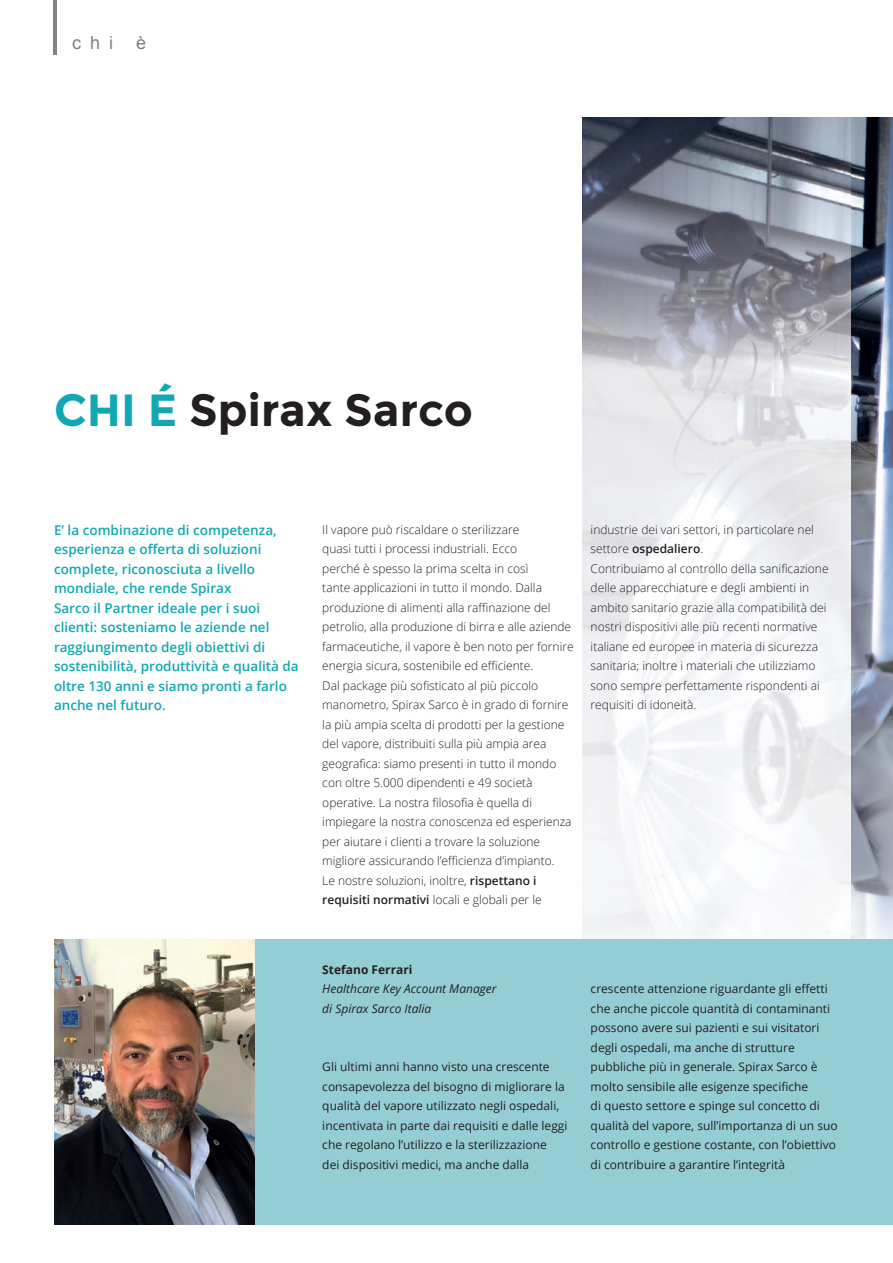
<style>
.page{position:relative;width:893px;height:1263px;background:#fff}
.page>*{position:absolute;margin:0;border:0;box-sizing:border-box;transform-origin:0 0}
.t1{font:700 45px "Montserrat";color:#231f20}
.t2{font:18px "Arial";color:#808285}
.t3{font:600 13.5px/19.5px "Open Sans";color:#11a8b4}
.t4{font:300 12px/19.5px "Open Sans";color:#231f20}
.t5{font:12px/19.5px "Open Sans";color:#231f20}
.t6{font:italic 12px/19.5px "Open Sans";color:#231f20}
.t7{font:700 12px "Open Sans";color:#231f20}
.s1{color:#11a8b4}
.s2{font-weight:600}
</style>
<div class="page">
<img style="left:585px;top:118px;width:308px;height:821px">
<img style="left:584px;top:117px;width:266px;height:1px">
<div style="left:54px;top:939px;width:839px;height:286px;background:#95cdd5"></div>
<img style="left:54px;top:939px;width:200px;height:286px">
<h2 class="t2" style="left:72px;top:31px;width:43px">chi</h2>
<h2 class="t2" style="left:136px;top:31px;width:12px">è</h2>
<h1 class="t1" style="left:54px;top:383px;width:421px"><span class="s1">CHI É</span> Spirax Sarco</h1>
<p class="t3" style="left:54px;top:520px;width:246px">E’ la combinazione di competenza, esperienza e offerta di soluzioni complete, riconosciuta a livello mondiale, che rende Spirax<br>Sarco il Partner ideale per i suoi clienti: sosteniamo le aziende nel raggiungimento degli obiettivi di sostenibilità, produttività e qualità da oltre 130 anni e siamo pronti a farlo anche nel futuro.</p>
<p class="t4" style="left:322px;top:519px;width:253px">Il vapore può riscaldare o sterilizzare<br>quasi tutti i processi industriali. Ecco<br>perché è spesso la prima scelta in così<br>tante applicazioni in tutto il mondo. Dalla produzione di alimenti alla raffinazione del petrolio, alla produzione di birra e alle aziende farmaceutiche, il vapore è ben noto per fornire energia sicura, sostenibile ed efficiente.<br>Dal package più sofisticato al più piccolo manometro, Spirax Sarco è in grado di fornire la più ampia scelta di prodotti per la gestione del vapore, distribuiti sulla più ampia area geografica: siamo presenti in tutto il mondo con oltre 5.000 dipendenti e 49 società operative. La nostra filosofia è quella di impiegare la nostra conoscenza ed esperienza per aiutare i clienti a trovare la soluzione migliore assicurando l’efficienza d’impianto.<br>Le nostre soluzioni, inoltre, <span class="s2">rispettano i requisiti normativi</span> locali e globali per le</p>
<p class="t4" style="left:591px;top:519px;width:239px">industrie dei vari settori, in particolare nel settore <span class="s2">ospedaliero</span>.<br>Contribuiamo al controllo della sanificazione delle apparecchiature e degli ambienti in ambito sanitario grazie alla compatibilità dei nostri dispositivi alle più recenti normative italiane ed europee in materia di sicurezza sanitaria; inoltre i materiali che utilizziamo sono sempre perfettamente rispondenti ai requisiti di idoneità.</p>
<p class="t7" style="left:322px;top:961px;width:92px">Stefano Ferrari</p>
<p class="t6" style="left:322px;top:979px;width:176px">Healthcare Key Account Manager di Spirax Sarco Italia</p>
<p class="t5" style="left:322px;top:1057px;width:247px">Gli ultimi anni hanno visto una crescente consapevolezza del bisogno di migliorare la qualità del vapore utilizzato negli ospedali, incentivata in parte dai requisiti e dalle leggi che regolano l’utilizzo e la sterilizzazione<br>dei dispositivi medici, ma anche dalla</p>
<p class="t5" style="left:591px;top:979px;width:249px">crescente attenzione riguardante gli effetti che anche piccole quantità di contaminanti possono avere sui pazienti e sui visitatori degli ospedali, ma anche di strutture pubbliche più in generale. Spirax Sarco è molto sensibile alle esigenze specifiche<br>di questo settore e spinge sul concetto di qualità del vapore, sull’importanza di un suo controllo e gestione costante, con l’obiettivo di contribuire a garantire l’integrità</p>
</div>
